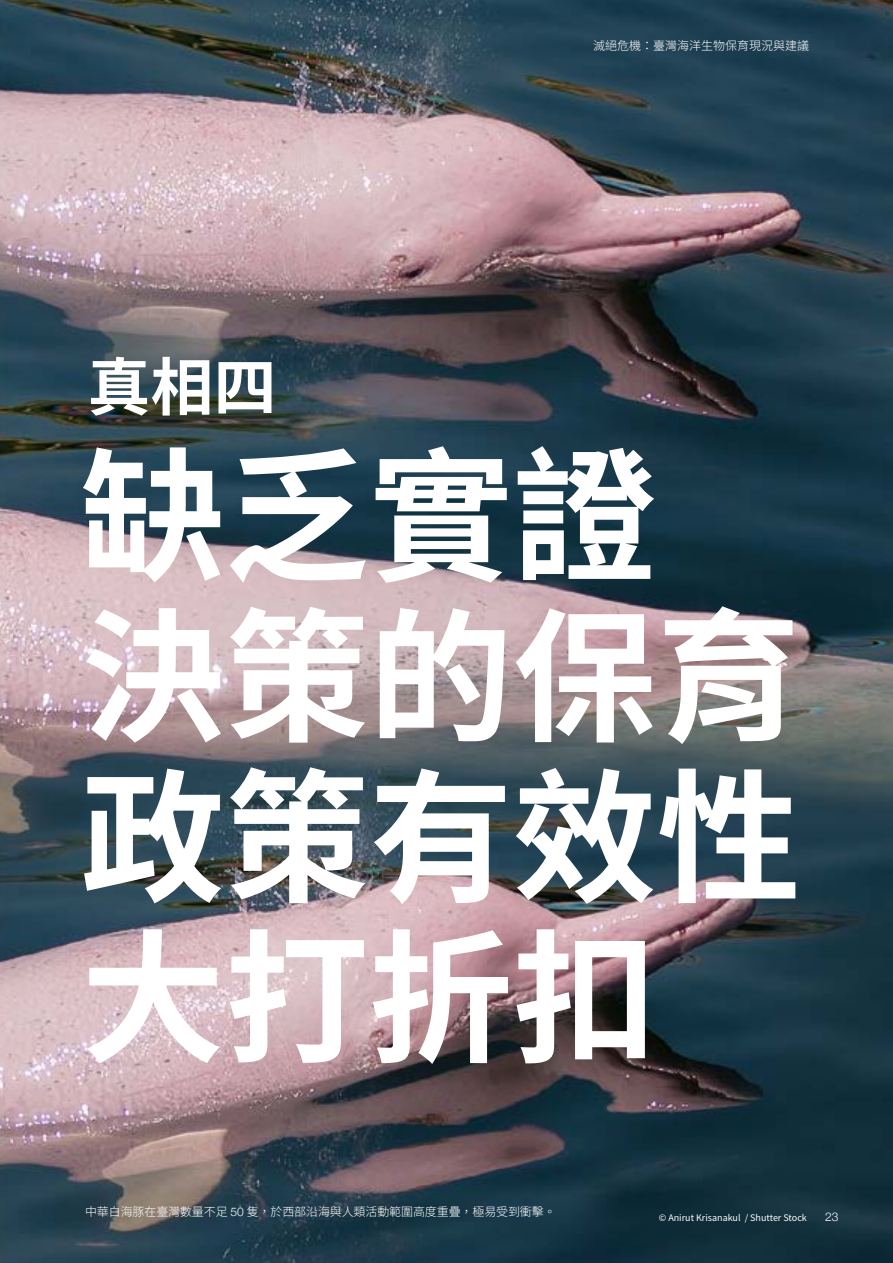
<style>
.page{position:relative;width:893px;height:1263px;background:#fff}
.page>*{position:absolute;margin:0;border:0;box-sizing:border-box;transform-origin:0 0}
.t1{font:700 144px/160.5px "Source Han Sans TC";color:#fff}
.t2{font:700 63px "Source Han Sans TC";color:#fff}
.t3{font:300 12px "Source Han Sans TC";color:#fff}
.t4{font:300 12px "Helvetica Neue";color:#fff}
.t5{font:300 11.85px "Source Han Sans TC";letter-spacing:-.01em;color:#fff}
.t6{font:9px "Source Han Sans TC";color:#fff}
.s1{font-family:"Helvetica Neue"}
</style>
<div class="page">
<img style="left:0;top:0;width:893px;height:1263px">
<p class="t3" style="left:593px;top:39px;width:217px">滅絕危機：臺灣海洋生物保育現況與建議</p>
<h2 class="t2" style="left:88px;top:352px;width:190px">真相四</h2>
<h1 class="t1" style="left:81px;top:439px;width:721px">缺乏實證決策的保育政策有效性大打折扣</h1>
<p class="t5" style="left:85px;top:1205px;width:472px">中華白海豚在臺灣數量不足 <span class="s1">50</span> 隻，於西部沿海與人類活動範圍高度重疊，極易受到衝擊。</p>
<p class="t4" style="left:825px;top:1207px;width:15px">23</p>
<p class="t6" style="left:659px;top:1213px;width:150px">© Anirut Krisanakul / Shutter Stock</p>
</div>
